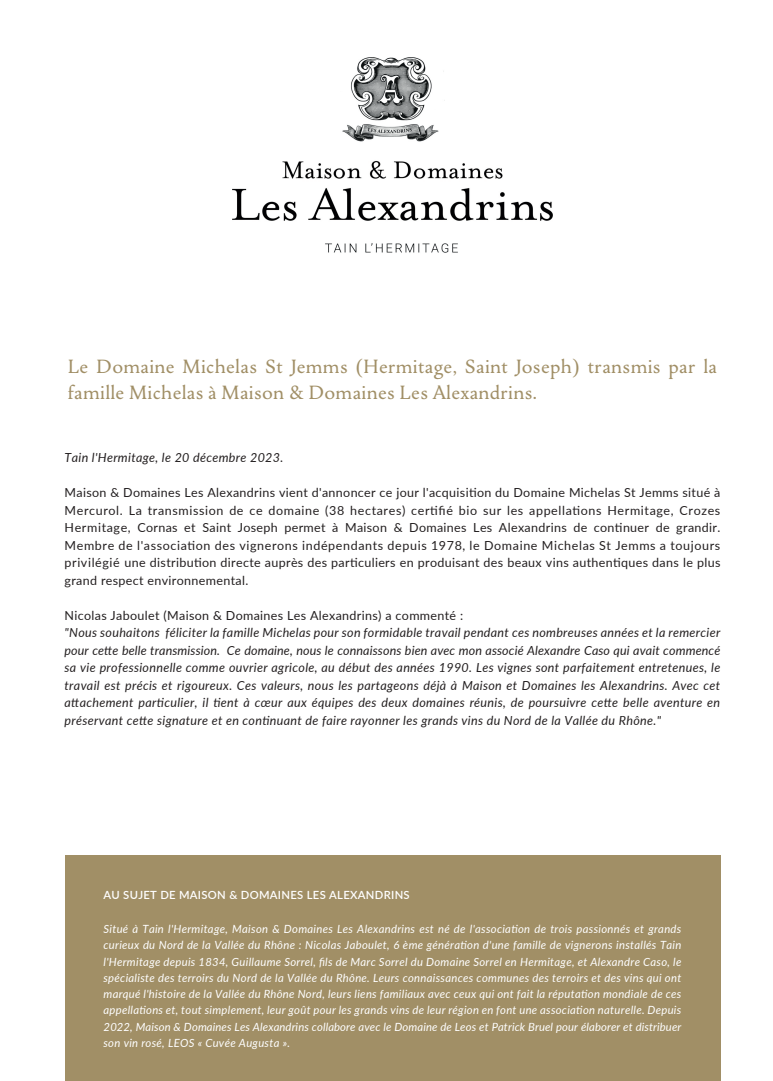
<style>
.page{position:relative;width:773px;height:1081px;background:#fff}
.page>*{position:absolute;margin:0;border:0;box-sizing:border-box;transform-origin:0 0}
.t1{font:21.25px/25.5px "Jenriv";letter-spacing:.01em;color:#a18f66}
.t2{font:italic 12.5px/17.5px "Lato";letter-spacing:.025em;color:#231f20;text-align:justify}
.t3{font:12.5px/17.5px "Lato";letter-spacing:.025em;color:#231f20;text-align:justify}
.t4{font:italic 11.25px/16.2px "Lato";letter-spacing:.02em;color:#fff;text-align:justify}
.t5{font:600 11.25px "Lato";letter-spacing:.025em;color:#fff}
</style>
<div class="page">
<img style="left:233px;top:57px;width:319px;height:196px">
<div style="left:65px;top:856px;width:655px;height:225px;background:#a18f66"></div>
<h1 class="t1" style="left:68px;top:355px;width:650px">Le Domaine Michelas St Jemms (Hermitage, Saint Joseph) transmis par la famille Michelas à Maison &amp; Domaines Les Alexandrins.</h1>
<p class="t2" style="left:65px;top:448px;width:220px">Tain l'Hermitage, le 20 décembre 2023.</p>
<p class="t3" style="left:65px;top:483px;width:657px">Maison &amp; Domaines Les Alexandrins vient d'annoncer ce jour l'acquisition du Domaine Michelas St Jemms situé à Mercurol. La transmission de ce domaine (38 hectares) certifié bio sur les appellations Hermitage, Crozes Hermitage, Cornas et Saint Joseph permet à Maison &amp; Domaines Les Alexandrins de continuer de grandir.<br>Membre de l'association des vignerons indépendants depuis 1978, le Domaine Michelas St Jemms a toujours privilégié une distribution directe auprès des particuliers en produisant des beaux vins authentiques dans le plus grand respect environnemental.</p>
<p class="t3" style="left:65px;top:606px;width:400px">Nicolas Jaboulet (Maison &amp; Domaines Les Alexandrins) a commenté :</p>
<p class="t2" style="left:65px;top:623px;width:657px">"Nous souhaitons féliciter la famille Michelas pour son formidable travail pendant ces nombreuses années et la remercier pour cette belle transmission. Ce domaine, nous le connaissons bien avec mon associé Alexandre Caso qui avait commencé sa vie professionnelle comme ouvrier agricole, au début des années 1990. Les vignes sont parfaitement entretenues, le travail est précis et rigoureux. Ces valeurs, nous les partageons déjà à Maison et Domaines les Alexandrins. Avec cet attachement particulier, il tient à cœur aux équipes des deux domaines réunis, de poursuivre cette belle aventure en préservant cette signature et en continuant de faire rayonner les grands vins du Nord de la Vallée du Rhône."</p>
<p class="t5" style="left:103px;top:887px;width:308px">AU SUJET DE MAISON &amp; DOMAINES LES ALEXANDRINS</p>
<p class="t4" style="left:103px;top:920px;width:579px">Situé à Tain l'Hermitage, Maison &amp; Domaines Les Alexandrins est né de l'association de trois passionnés et grands curieux du Nord de la Vallée du Rhône : Nicolas Jaboulet, 6 ème génération d'une famille de vignerons installés Tain l'Hermitage depuis 1834, Guillaume Sorrel, fils de Marc Sorrel du Domaine Sorrel en Hermitage, et Alexandre Caso, le spécialiste des terroirs du Nord de la Vallée du Rhône. Leurs connaissances communes des terroirs et des vins qui ont marqué l'histoire de la Vallée du Rhône Nord, leurs liens familiaux avec ceux qui ont fait la réputation mondiale de ces appellations et, tout simplement, leur goût pour les grands vins de leur région en font une association naturelle. Depuis 2022, Maison &amp; Domaines Les Alexandrins collabore avec le Domaine de Leos et Patrick Bruel pour élaborer et distribuer son vin rosé, LEOS « Cuvée Augusta ».</p>
</div>
